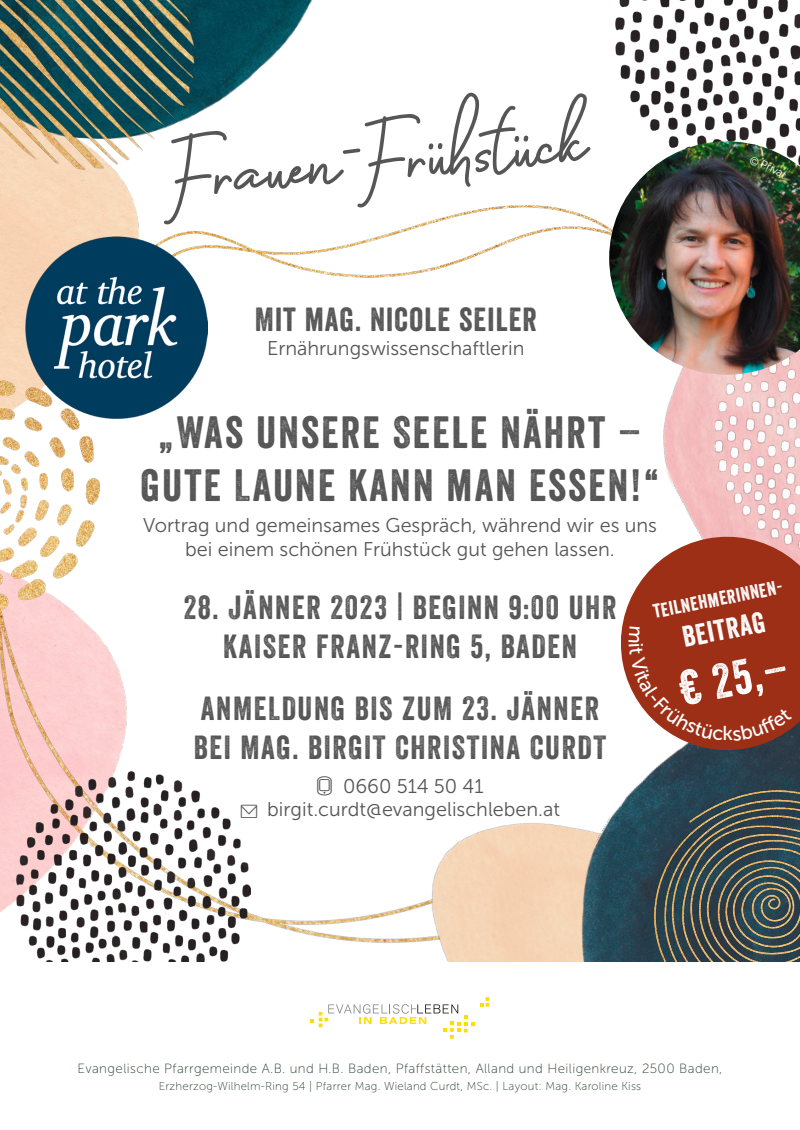
<style>
.page{position:relative;width:800px;height:1130px;background:#fff}
.page>*{position:absolute;margin:0;border:0;box-sizing:border-box;transform-origin:0 0}
.t1{font:84.5px "Busset City";color:#565656}
.t2{font:47.5px "Veneer";color:#fff}
.t3{font:43.9px/52.6px "Veneer";letter-spacing:.05em;color:#565656;text-align:center}
.t4{font:32.4px/38.9px "Veneer";letter-spacing:.05em;color:#565656;text-align:center}
.t5{font:28.6px "Veneer";color:#fff}
.t6{font:20px "Museo Sans 500";color:#fff}
.t7{font:19.8px/23.8px "Museo Sans 300";color:#565656;text-align:center}
.t8{font:19.1px "Veneer";color:#fff}
.t9{font:13.3px "Museo Sans 100";letter-spacing:.03em;color:#2b432f}
.t10{font:11.4px "Museo Sans 100";letter-spacing:.02em;color:#2b432f}
</style>
<div class="page">
<div style="left:0;top:211px;width:130px;height:208px;background:#f8d5b6"></div>
<img style="left:0;top:609px;width:373px;height:334px">
<img style="left:373px;top:831px;width:107px;height:131px">
<img style="left:480px;top:759px;width:320px;height:203px">
<img style="left:663px;top:375px;width:50px;height:153px">
<img style="left:241px;top:0;width:72px;height:85px">
<img style="left:713px;top:375px;width:87px;height:153px">
<img style="left:0;top:0;width:241px;height:211px">
<img style="left:16px;top:772px;width:234px;height:190px">
<img style="left:654px;top:790px;width:146px;height:172px">
<img style="left:0;top:380px;width:100px;height:229px">
<img style="left:124px;top:205px;width:485px;height:135px">
<img style="left:615px;top:0;width:185px;height:141px">
<svg style="left:480px;top:997px;width:9px;height:10px"></svg>
<svg style="left:311px;top:1004px;width:163px;height:35px"></svg>
<img style="left:25px;top:236px;width:182px;height:182px">
<svg style="left:620px;top:528px;width:180px;height:231px;fill:#9e2f17"></svg>
<img style="left:609px;top:141px;width:191px;height:234px">
<svg style="left:317px;top:776px;width:15px;height:19px"></svg>
<svg style="left:629px;top:626px;width:94px;height:115px;background:#a84630"></svg>
<svg style="left:733px;top:708px;width:59px;height:33px;background:#962f1a"></svg>
<svg style="left:749px;top:156px;width:38px;height:23px"></svg>
<h1 class="t1" style="left:168px;top:117px;width:416px;rotate:-5deg">Frauen-Frühstück</h1>
<h3 class="t4" style="left:255px;top:299px;width:284px">MIT MAG. NICOLE SEILER</h3>
<p class="t7" style="left:267px;top:336px;width:259px">Ernährungswissenschaftlerin</p>
<h3 class="t3" style="left:141px;top:406px;width:520px">„WAS UNSERE SEELE NÄHRT –<br>GUTE LAUNE KANN MAN ESSEN!“</h3>
<p class="t7" style="left:143px;top:514px;width:515px">Vortrag und gemeinsames Gespräch, während wir es uns bei einem schönen Frühstück gut gehen lassen.</p>
<h3 class="t4" style="left:184px;top:587px;width:434px">28. JÄNNER 2023 | BEGINN 9:00 UHR<br>KAISER FRANZ-RING 5, BADEN</h3>
<h3 class="t4" style="left:194px;top:689px;width:414px;text-align:left">ANMELDUNG BIS ZUM 23. JÄNNER<br>BEI MAG. BIRGIT CHRISTINA CURDT</h3>
<p class="t7" style="left:343px;top:774px;width:142px">0660 514 50 41</p>
<p class="t7" style="left:240px;top:798px;width:322px">→ birgit.curdt@evangelischleben.at</p>
<p class="t8" style="left:651px;top:600px;width:136px;rotate:-11deg">TEILNEHMERINNEN-</p>
<h3 class="t5" style="left:680px;top:620px;width:85px;rotate:-11deg">BEITRAG</h3>
<h2 class="t2" style="left:674px;top:661px;width:112px;rotate:-11deg">€ 25,–</h2>
<p class="t6" style="left:723px;top:723px;width:12px">k</p>
<p class="t9" style="left:78px;top:1061px;width:646px">Evangelische Pfarrgemeinde A.B. und H.B. Baden, Pfaffstätten, Alland und Heiligenkreuz, 2500 Baden,</p>
<p class="t10" style="left:159px;top:1080px;width:484px">Erzherzog-Wilhelm-Ring 54 | Pfarrer Mag. Wieland Curdt, MSc. | Layout: Mag. Karoline Kiss</p>
</div>
